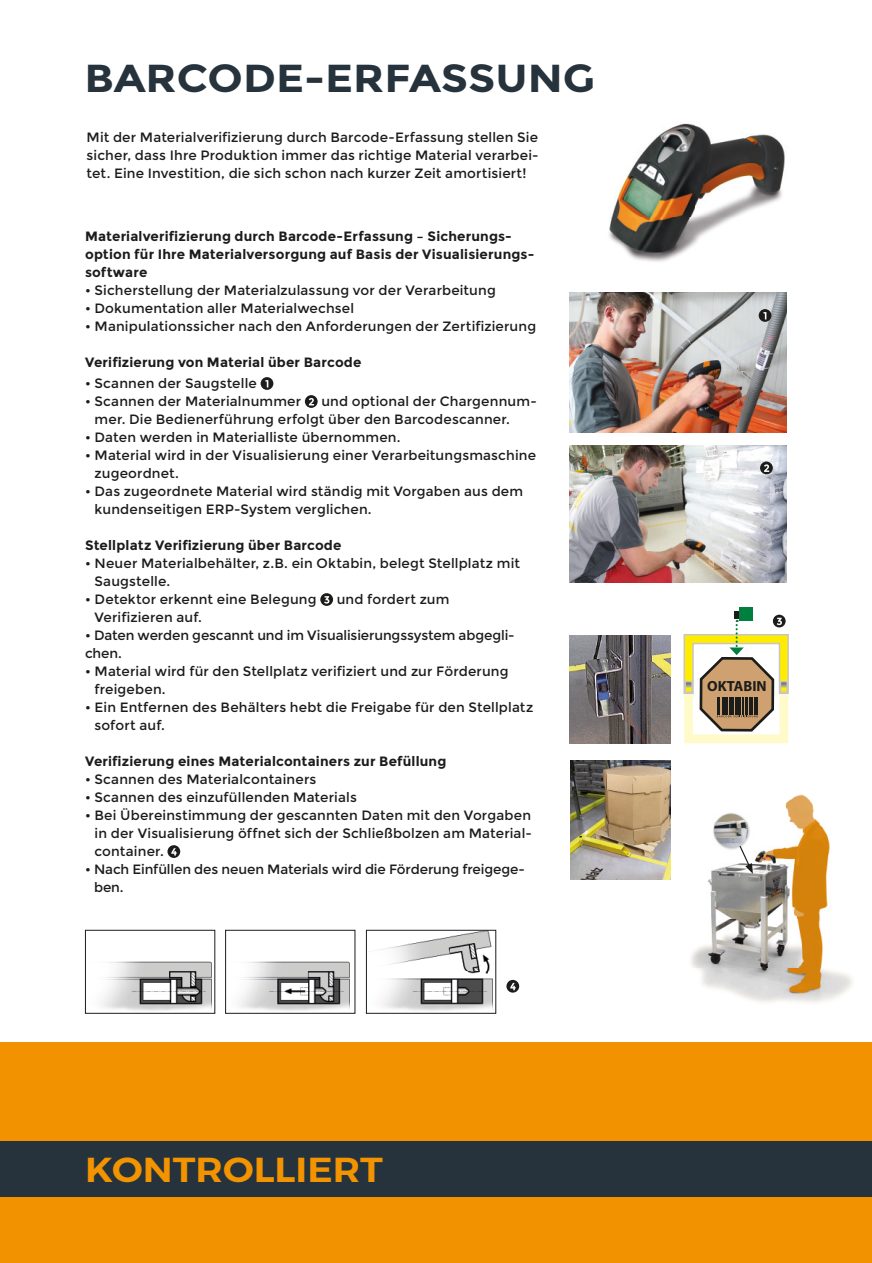
<style>
.page{position:relative;width:872px;height:1263px;background:#fff}
.page>*{position:absolute;margin:0;border:0;box-sizing:border-box;transform-origin:0 0}
.t1{font:700 39px "Montserrat";color:#27333c;scale:1.1 1}
.t2{font:600 34.5px "Montserrat";color:#f29300;scale:1.1 1}
.t3{font:700 14.7px "Myriad Pro";color:#1c1c1b}
.t4{font:13.5px/18px "Montserrat";letter-spacing:.01em;color:#1c1c1b}
.t5{font:700 13.5px/18px "Montserrat";letter-spacing:.01em;color:#1c1c1b}
.t6{font:13.5px/18px "Montserrat";letter-spacing:-.01em;color:#1c1c1b}
</style>
<div class="page">
<div style="left:0;top:1043px;width:872px;height:220px;background:#f29200"></div>
<div style="left:0;top:1141px;width:872px;height:55px;background:#27333c"></div>
<svg style="left:261px;top:377px;width:12px;height:13px"></svg>
<svg style="left:265px;top:380px;width:3px;height:7px"></svg>
<svg style="left:305px;top:395px;width:13px;height:13px"></svg>
<svg style="left:309px;top:398px;width:5px;height:7px"></svg>
<svg style="left:320px;top:593px;width:13px;height:13px"></svg>
<svg style="left:324px;top:596px;width:5px;height:8px"></svg>
<svg style="left:167px;top:845px;width:13px;height:13px"></svg>
<svg style="left:171px;top:848px;width:6px;height:7px"></svg>
<img style="left:570px;top:446px;width:217px;height:137px">
<img style="left:570px;top:292px;width:217px;height:140px">
<svg style="left:758px;top:309px;width:13px;height:13px"></svg>
<svg style="left:763px;top:312px;width:3px;height:7px"></svg>
<img style="left:609px;top:123px;width:176px;height:139px">
<svg style="left:760px;top:462px;width:13px;height:12px"></svg>
<svg style="left:764px;top:464px;width:5px;height:8px"></svg>
<div style="left:734px;top:611px;width:8px;height:7px;background:#1c1c1b"></div>
<div style="left:738px;top:608px;width:14px;height:13px;background:#007f3e"></div>
<img style="left:570px;top:760px;width:101px;height:120px">
<img style="left:570px;top:635px;width:100px;height:108px">
<img style="left:691px;top:794px;width:161px;height:209px">
<svg style="left:738px;top:844px;width:15px;height:30px"></svg>
<svg style="left:773px;top:615px;width:12px;height:12px"></svg>
<svg style="left:683px;top:618px;width:106px;height:125px"></svg>
<img style="left:101px;top:961px;width:111px;height:50px">
<div style="left:85px;top:930px;width:130px;height:84px;border:1px solid #1c1c1b"></div>
<img style="left:239px;top:961px;width:111px;height:50px">
<div style="left:225px;top:930px;width:130px;height:84px;border:1px solid #1c1c1b"></div>
<img style="left:381px;top:932px;width:112px;height:79px">
<div style="left:366px;top:930px;width:130px;height:84px;border:1px solid #1c1c1b"></div>
<svg style="left:506px;top:980px;width:13px;height:13px"></svg>
<svg style="left:510px;top:983px;width:5px;height:7px"></svg>
<h1 class="t1" style="left:84px;top:55px;width:466px">BARCODE-ERFASSUNG</h1>
<p class="t4" style="left:87px;top:129px;width:453px;text-align:justify">Mit der Materialverifizierung durch Barcode-Erfassung stellen Sie sicher, dass Ihre Produktion immer das richtige Material verarbei&shy;tet. Eine Investition, die sich schon nach kurzer Zeit amortisiert!</p>
<p class="t5" style="left:85px;top:227px;width:451px">Materialverifizierung durch Barcode-Erfassung – Sicherungs&shy;option für Ihre Materialversorgung auf Basis der Visualisierungs&shy;software</p>
<p class="t4" style="left:85px;top:281px;width:412px">• Sicherstellung der Materialzulassung vor der Verarbeitung</p>
<p class="t4" style="left:85px;top:299px;width:271px">• Dokumentation aller Materialwechsel</p>
<p class="t4" style="left:85px;top:317px;width:452px">• Manipulationssicher nach den Anforderungen der Zertifizierung</p>
<p class="t5" style="left:85px;top:353px;width:278px">Verifizierung von Material über Barcode</p>
<p class="t4" style="left:85px;top:375px;width:173px">• Scannen der Saugstelle</p>
<p class="t4" style="left:85px;top:393px;width:218px">• Scannen der Materialnummer</p>
<p class="t4" style="left:95px;top:393px;width:444px;text-indent:227px">und optional der Chargennum&shy;mer. Die Bedienerführung erfolgt über den Barcodescanner.</p>
<p class="t4" style="left:85px;top:429px;width:317px">• Daten werden in Materialliste übernommen.</p>
<p class="t4" style="left:95px;top:447px;width:443px;text-indent:-9px">• Material wird in der Visualisierung einer Verarbeitungsmaschine zugeordnet.</p>
<p class="t4" style="left:95px;top:483px;width:430px;text-indent:-9px">• Das zugeordnete Material wird ständig mit Vorgaben aus dem kundenseitigen ERP-System verglichen.</p>
<p class="t5" style="left:85px;top:537px;width:258px">Stellplatz Verifizierung über Barcode</p>
<p class="t4" style="left:95px;top:555px;width:427px;text-indent:-9px">• Neuer Materialbehälter, z.B. ein Oktabin, belegt Stellplatz mit<br>Saugstelle.</p>
<p class="t4" style="left:85px;top:591px;width:233px">• Detektor erkennt eine Belegung</p>
<p class="t4" style="left:337px;top:591px;width:114px">und fordert zum</p>
<p class="t4" style="left:95px;top:609px;width:109px">Verifizieren auf.</p>
<p class="t6" style="left:85px;top:627px;width:431px">• Daten werden gescannt und im Visualisierungssystem abgegli&shy;chen.</p>
<p class="t4" style="left:95px;top:663px;width:415px;text-indent:-9px">• Material wird für den Stellplatz verifiziert und zur Förderung freigeben.</p>
<p class="t4" style="left:95px;top:699px;width:440px;text-indent:-9px">• Ein Entfernen des Behälters hebt die Freigabe für den Stellplatz sofort auf.</p>
<p class="t5" style="left:85px;top:753px;width:363px">Verifizierung eines Materialcontainers zur Befüllung</p>
<p class="t4" style="left:85px;top:771px;width:233px">• Scannen des Materialcontainers</p>
<p class="t4" style="left:85px;top:789px;width:273px">• Scannen des einzufüllenden Materials</p>
<p class="t4" style="left:95px;top:807px;width:439px;text-align:justify;text-indent:-9px">• Bei Übereinstimmung der gescannten Daten mit den Vorgaben in der Visualisierung öffnet sich der Schließbolzen am Material&shy;container.</p>
<p class="t6" style="left:94px;top:861px;width:432px;text-indent:-9px">• Nach Einfüllen des neuen Materials wird die Förderung freigege&shy;ben.</p>
<h2 class="t2" style="left:85px;top:1142px;width:272px">KONTROLLIERT</h2>
<p class="t3" style="left:707px;top:676px;width:61px">OKTABIN</p>
</div>
